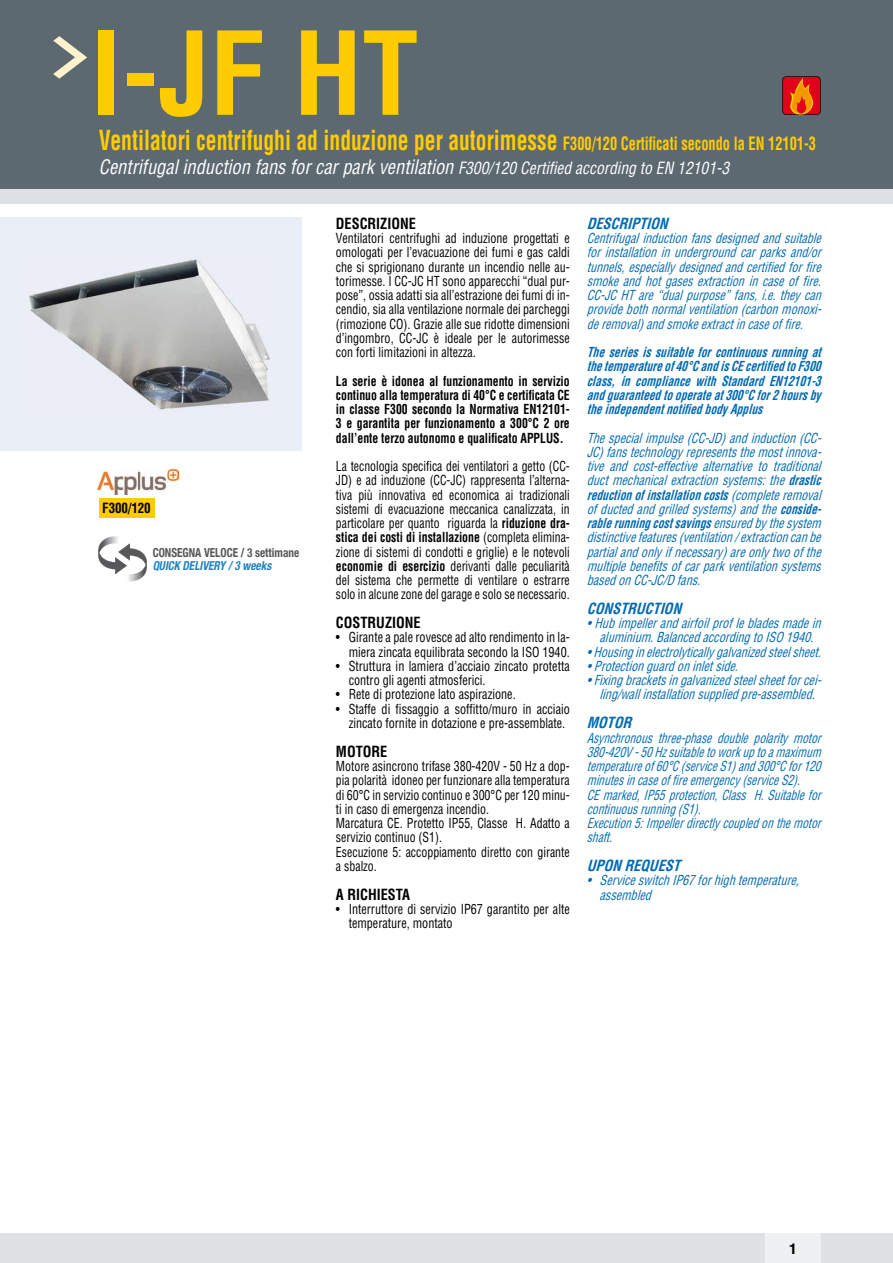
<style>
.page{position:relative;width:893px;height:1263px;background:#fff}
.page>*{position:absolute;margin:0;border:0;box-sizing:border-box;transform-origin:0 0}
.t1{font:700 condensed 112.5px "Helvetica";color:#fecc00}
.t2{font:700 condensed 27px "Helvetica";color:#fecc00;scale:.8 1}
.t3{font:italic condensed 19.5px "Helvetica LT Std";color:#fff;scale:.95 1}
.t4{font:italic 700 condensed 15px "Helvetica";color:#006ab3;scale:.95 1}
.t5{font:700 condensed 15px "Helvetica";color:#000;scale:.95 1}
.t6{font:700 15px "Helvetica";color:#000}
.t7{font:700 condensed 13.8px "Helvetica";letter-spacing:-.01em;color:#000;scale:.95 1}
.t8{font:italic condensed 13.5px/14.2px "Helvetica";color:#006ab3;text-align:center;scale:.9 1}
.t9{font:condensed 13.5px/14.2px "Helvetica";color:#000;text-align:justify;scale:.87 1}
.t10{font:condensed 13.5px/14.2px "Helvetica";color:#000;text-align:justify;scale:.89 1}
.t11{font:condensed 13.5px/14.2px "Helvetica";color:#000;scale:.9 1}
.t12{font:italic condensed 13.5px/14.2px "Helvetica";color:#006ab3;text-align:justify;scale:.89 1}
.t13{font:italic condensed 13.5px/14.2px "Helvetica";color:#006ab3;scale:.85 1}
.t14{font:condensed 13.5px/14.2px "Helvetica";color:#000;scale:.88 1}
.t15{font:700 condensed 13.5px/14.2px "Helvetica";color:#000;text-align:justify;scale:.87 1}
.t16{font:italic 700 condensed 13.5px/14.2px "Helvetica";color:#006ab3;text-align:justify;scale:.86 1}
.t17{font:700 condensed 12.45px "Helvetica Neue LT Com";color:#58585a;scale:.9 1}
.t18{font:italic 700 condensed 12.45px "Helvetica Neue LT Com";color:#1f82c1;scale:.9 1}
.s1{font-size:18px}
.s2{font-size:16.5px}
.s3{font-weight:700}
</style>
<div class="page">
<div style="left:0;top:1233px;width:893px;height:30px;background:#dee2e5"></div>
<div style="left:766px;top:1233px;width:55px;height:30px;background:#eef1f2"></div>
<div style="left:0;top:0;width:893px;height:195px;background:#5d6970"></div>
<div style="left:0;top:189px;width:893px;height:15px;background:#dee2e5"></div>
<svg style="left:53px;top:36px;width:34px;height:43px"></svg>
<div style="left:0;top:217px;width:302px;height:234px;background:#eaeef7"></div>
<svg style="left:782px;top:76px;width:39px;height:39px;background:#d63113"></svg>
<img style="left:29px;top:259px;width:241px;height:151px">
<svg style="left:98px;top:536px;width:49px;height:45px"></svg>
<img style="left:98px;top:470px;width:81px;height:25px">
<div style="left:99px;top:498px;width:56px;height:19px;background:#fecc00"></div>
<h1 class="t1" style="left:90px;top:3px;width:330px">I-JF HT</h1>
<h2 class="t2" style="left:99px;top:123px;width:898px">Ventilatori centrifughi ad induzione per autorimesse <span class="s1">F300/120 Certificati secondo la EN 12101-3</span></h2>
<h3 class="t3" style="left:99px;top:155px;width:665px">Centrifugal induction fans for car park ventilation <span class="s2">F300/120 Certified according to EN 12101-3</span></h3>
<p class="t5" style="left:336px;top:214px;width:86px">DESCRIZIONE</p>
<p class="t10" style="left:336px;top:231px;width:264px">Ventilatori centrifughi ad induzione progettati e omologati per l’evacuazione dei fumi e gas caldi che si sprigionano durante un incendio nelle au&shy;torimesse. I CC-JC HT sono apparecchi “dual pur&shy;pose”, ossia adatti sia all’estrazione dei fumi di in&shy;cendio, sia alla ventilazione normale dei parcheggi (rimozione CO). Grazie alle sue ridotte dimensioni d’ingombro, CC-JC è ideale per le autorimesse con forti limitazioni in altezza.</p>
<p class="t15" style="left:336px;top:373px;width:270px">La serie è idonea al funzionamento in servizio continuo alla temperatura di 40°C e certificata CE in classe F300 secondo la Normativa EN12101- 3 e garantita per funzionamento a 300°C 2 ore dall’ente terzo autonomo e qualificato APPLUS.</p>
<p class="t9" style="left:336px;top:459px;width:270px">La tecnologia specifica dei ventilatori a getto (CC-JD) e ad induzione (CC-JC) rappresenta l’alterna&shy;tiva più innovativa ed economica ai tradizionali sistemi di evacuazione meccanica canalizzata, in particolare per quanto riguarda la <span class="s3">riduzione dra&shy;stica dei costi di installazione</span> (completa elimina&shy;zione di sistemi di condotti e griglie) e le notevoli <span class="s3">economie di esercizio</span> derivanti dalle peculiarità del sistema che permette di ventilare o estrarre solo in alcune zone del garage e solo se necessario.</p>
<p class="t5" style="left:336px;top:613px;width:91px">COSTRUZIONE</p>
<p class="t11" style="left:336px;top:630px;width:261px;text-align:right">• Girante a pale rovesce ad alto rendimento in la&shy;miera zincata equilibrata secondo la ISO 1940.</p>
<p class="t11" style="left:349px;top:659px;width:247px;text-indent:-13px">• Struttura in lamiera d’acciaio zincato protetta contro gli agenti atmosferici.</p>
<p class="t11" style="left:336px;top:687px;width:201px">• Rete di protezione lato aspirazione.</p>
<p class="t11" style="left:349px;top:702px;width:247px;text-indent:-13px">• Staffe di fissaggio a soffitto/muro in acciaio zincato fornite in dotazione e pre-assemblate.</p>
<p class="t5" style="left:336px;top:742px;width:56px">MOTORE</p>
<p class="t14" style="left:336px;top:759px;width:267px">Motore asincrono trifase 380-420V - 50 Hz a dop&shy;pia polarità idoneo per funzionare alla temperatura di 60°C in servizio continuo e 300°C per 120 minu&shy;ti in caso di emergenza incendio.<br>Marcatura CE. Protetto IP55, Classe H. Adatto a servizio continuo (S1).<br>Esecuzione 5: accoppiamento diretto con girante a sbalzo.</p>
<p class="t5" style="left:336px;top:885px;width:79px">A RICHIESTA</p>
<p class="t11" style="left:349px;top:902px;width:247px;text-indent:-13px">• Interruttore di servizio IP67 garantito per alte temperature, montato</p>
<p class="t4" style="left:587px;top:214px;width:92px">DESCRIPTION</p>
<p class="t12" style="left:587px;top:231px;width:269px">Centrifugalinductionfansdesignedandsuitable forinstallationinundergroundcarparksand/or tunnels,especiallydesignedandcertifiedforfire smokeandhotgasesextractionincaseoffire.<br>CC-JCHTare“dualpurpose”fans,i.e.theycan providebothnormalventilation(carbonmonoxi&shy;deremoval)andsmokeextractincaseoffire.</p>
<p class="t16" style="left:587px;top:345px;width:279px">Theseriesissuitableforcontinuousrunningat thetemperatureof40°CandisCEcertifiedtoF300 class, in compliance with Standard EN12101-3 andguaranteedtooperateat300°Cfor2hoursby theindependentnotifiedbodyApplus</p>
<p class="t8" style="left:587px;top:430px;width:266px;text-align:justify">Thespecialimpulse(CC-JD)andinduction(CC-JC)fanstechnologyrepresentsthemostinnova&shy;tive and cost-effective alternative to traditional ductmechanicalextractionsystems:the<span class="s3">drastic reductionofinstallationcosts</span>(completeremoval ofductedandgrilledsystems)andthe<span class="s3">conside&shy;rablerunningcostsavings</span>ensuredbythesystem distinctivefeatures(ventilation/extractioncanbe partialandonlyifnecessary)areonlytwoofthe multiplebenefitsofcarparkventilationsystems basedonCC-JC/Dfans.</p>
<p class="t4" style="left:587px;top:599px;width:106px">CONSTRUCTION</p>
<p class="t8" style="left:587px;top:616px;width:266px">•Hubimpellerandairfoilproflebladesmadein aluminium.BalancedaccordingtoISO1940.</p>
<p class="t8" style="left:587px;top:645px;width:266px">•Housinginelectrolyticallygalvanizedsteelsheet.</p>
<p class="t8" style="left:587px;top:659px;width:174px">•Protectionguardoninletside.</p>
<p class="t8" style="left:587px;top:673px;width:266px">•Fixingbracketsingalvanizedsteelsheetforcei&shy;ling/wallinstallationsuppliedpre-assembled.</p>
<p class="t4" style="left:587px;top:713px;width:53px">MOTOR</p>
<p class="t13" style="left:587px;top:730px;width:282px">Asynchronous three-phase double polarity motor 380-420V-50Hzsuitabletoworkuptoamaximum temperatureof60°C(serviceS1)and300°Cfor120 minutesincaseoffireemergency(serviceS2).<br>CEmarked,IP55protection,Class H.Suitablefor continuousrunning(S1).<br>Execution5:Impellerdirectlycoupledonthemotor shaft.</p>
<p class="t4" style="left:587px;top:856px;width:105px">UPONREQUEST</p>
<p class="t8" style="left:600px;top:873px;width:228px;text-align:left;text-indent:-13px">• ServiceswitchIP67forhightemperature, assembled</p>
<p class="t7" style="left:102px;top:500px;width:53px">F300/120</p>
<p class="t17" style="left:153px;top:545px;width:164px">CONSEGNA VELOCE / 3 settimane</p>
<p class="t18" style="left:153px;top:558px;width:133px">QUICK DELIVERY / 3 weeks</p>
<p class="t6" style="left:789px;top:1236px;width:10px">1</p>
</div>
